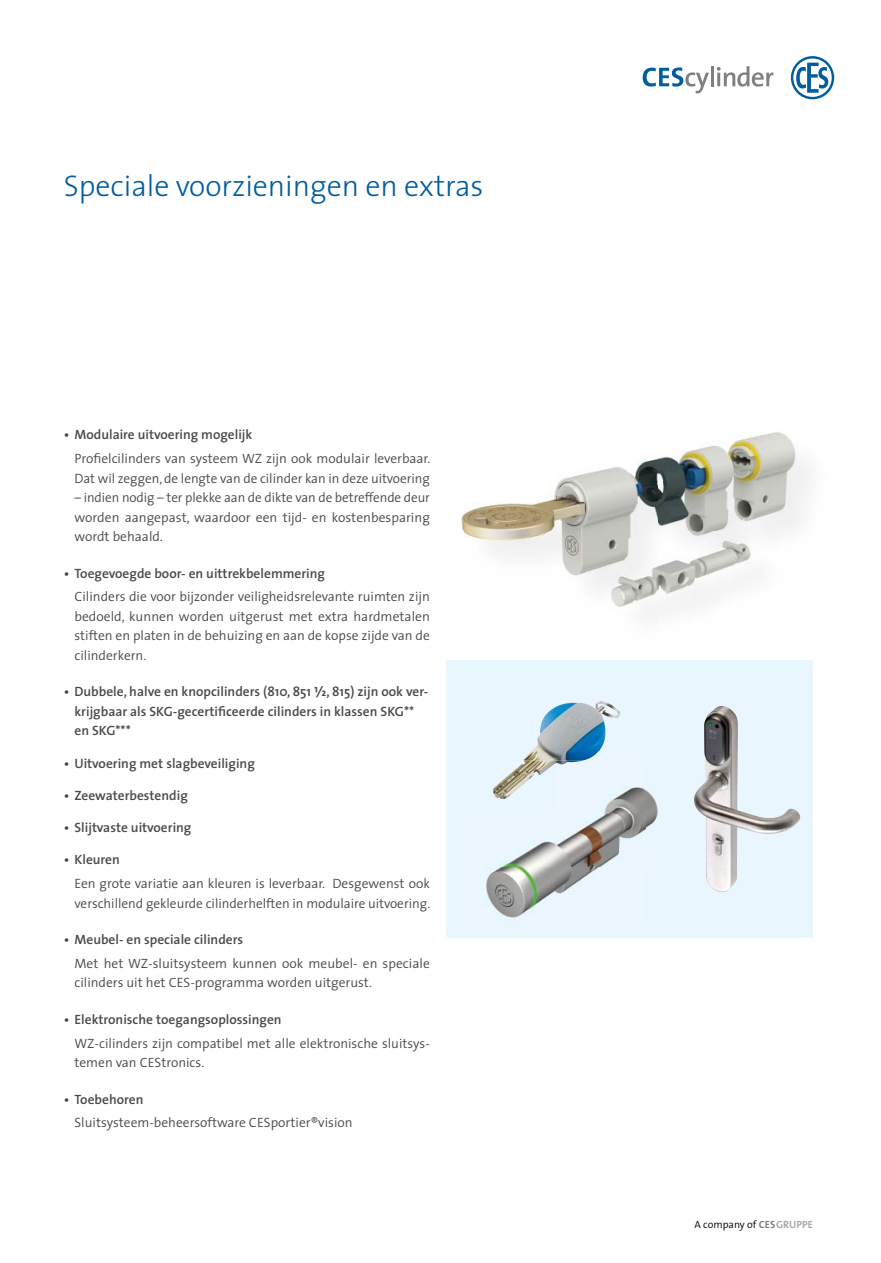
<style>
.page{position:relative;width:881px;height:1263px;background:#fff}
.page>*{position:absolute;margin:0;border:0;box-sizing:border-box;transform-origin:0 0}
.t1{font:300 30px "The Sans";letter-spacing:-.005em;color:#005da0}
.t2{font:300 13.5px/19.5px "The Sans";color:#494948}
.t3{font:600 13.5px/19.5px "The Sans";color:#494948}
.t4{font:300 10.5px "The Sans";color:#000}
.s1{font-family:"The Sans Semi Bold Expert";font-weight:400}
.s2{font-weight:700;color:#80807f}
.s3{font-weight:700;color:#a9a9aa}
</style>
<div class="page">
<svg style="left:642px;top:67px;width:66px;height:26px"></svg>
<hr style="left:710px;top:66px;width:3px;height:20px;background:#80807f">
<svg style="left:716px;top:66px;width:57px;height:21px"></svg>
<svg style="left:790px;top:56px;width:43px;height:43px"></svg>
<img style="left:461px;top:514px;width:3px;height:19px">
<img style="left:464px;top:435px;width:340px;height:182px">
<div style="left:446px;top:660px;width:366px;height:278px;background:#eaf6fe"></div>
<img style="left:694px;top:706px;width:106px;height:186px">
<img style="left:523px;top:701px;width:97px;height:60px">
<img style="left:486px;top:787px;width:172px;height:131px">
<img style="left:493px;top:761px;width:89px;height:38px">
<h1 class="t1" style="left:64px;top:161px;width:421px">Speciale voorzieningen en extras</h1>
<p class="t3" style="left:64px;top:425px;width:190px">• Modulaire uitvoering mogelijk</p>
<p class="t2" style="left:74px;top:448px;width:357px">Profielcilinders van systeem WZ zijn ook modulair leverbaar.<br>Dat wil zeggen, de lengte van de cilinder kan in deze uitvoering</p>
<p class="t2" style="left:74px;top:487px;width:357px;text-align:justify">– indien nodig – ter plekke aan de dikte van de betreffende deur worden aangepast, waardoor een tijd- en kostenbesparing wordt behaald.</p>
<p class="t3" style="left:64px;top:563px;width:263px">• Toegevoegde boor- en uittrekbelemmering</p>
<p class="t2" style="left:74px;top:587px;width:357px;text-align:justify">Cilinders die voor bijzonder veiligheidsrelevante ruimten zijn bedoeld, kunnen worden uitgerust met extra hardmetalen stiften en platen in de behuizing en aan de kopse zijde van de cilinderkern.</p>
<p class="t3" style="left:74px;top:682px;width:355px;text-indent:-11px">• Dubbele, halve en knopcilinders (810, 851 <span class="s1">V</span>, 815) zijn ook ver&shy;krijgbaar als SKG-gecertificeerde cilinders in klassen SKG** en SKG***</p>
<p class="t3" style="left:64px;top:753px;width:192px">• Uitvoering met slagbeveiliging</p>
<p class="t3" style="left:64px;top:785px;width:125px">• Zeewaterbestendig</p>
<p class="t3" style="left:64px;top:817px;width:129px">• Slijtvaste uitvoering</p>
<p class="t3" style="left:64px;top:850px;width:58px">• Kleuren</p>
<p class="t2" style="left:74px;top:873px;width:357px">Een grote variatie aan kleuren is leverbaar. Desgewenst ook verschillend gekleurde cilinderhelften in modulaire uitvoering.</p>
<p class="t3" style="left:64px;top:929px;width:181px">• Meubel- en speciale cilinders</p>
<p class="t2" style="left:74px;top:953px;width:357px">Met het WZ-sluitsysteem kunnen ook meubel- en speciale cilinders uit het CES-programma worden uitgerust.</p>
<p class="t3" style="left:64px;top:1009px;width:219px">• Elektronische toegangsoplossingen</p>
<p class="t2" style="left:74px;top:1033px;width:357px">WZ-cilinders zijn compatibel met alle elektronische sluitsys&shy;temen van CEStronics.</p>
<p class="t3" style="left:64px;top:1089px;width:81px">• Toebehoren</p>
<p class="t2" style="left:74px;top:1113px;width:279px">Sluitsysteem-beheersoftware CESportier®vision</p>
<p class="t4" style="left:694px;top:1216px;width:120px">A company of <span class="s2">CES</span><span class="s3">GRUPPE</span></p>
</div>
